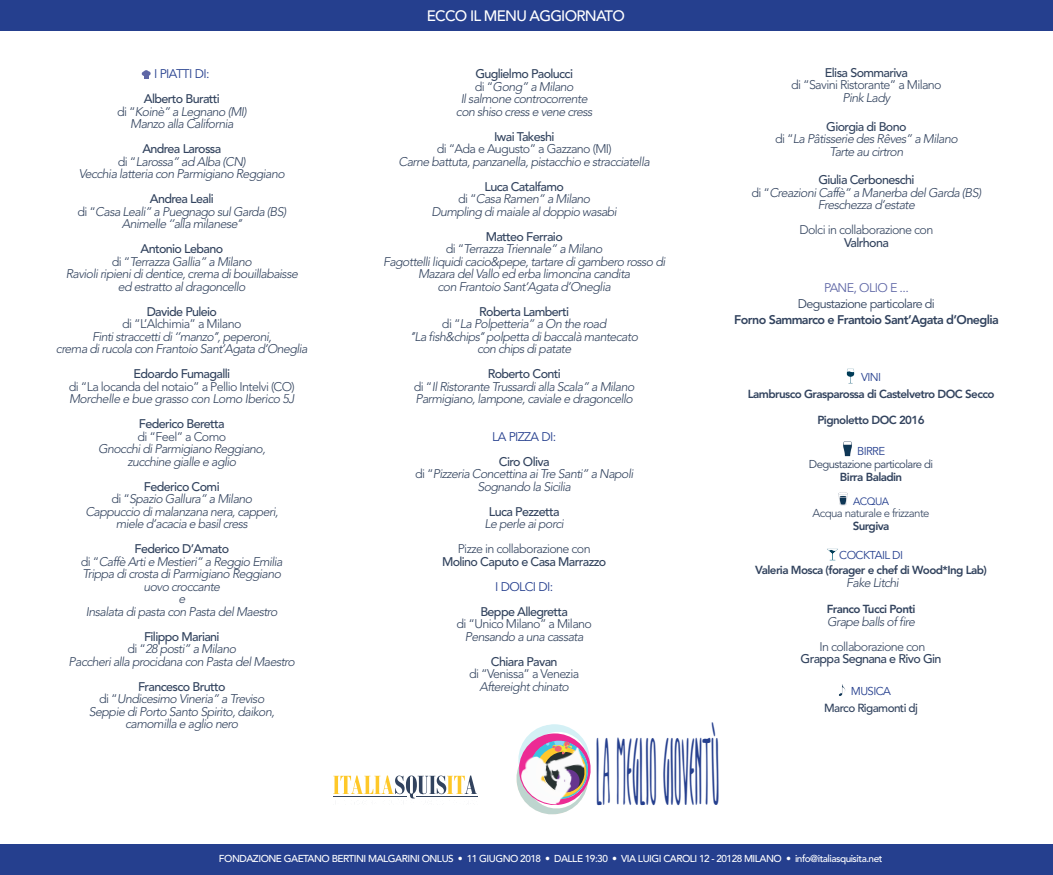
<style>
.page{position:relative;width:1053px;height:875px;background:#fff}
.page>*{position:absolute;margin:0;border:0;box-sizing:border-box;transform-origin:0 0}
.t1{font:106px "Orion";color:#253f8e;scale:.35 1}
.t2{font:500 15px "Avenir LT Std";letter-spacing:-.05em;color:#fff}
.t3{font:italic 300 12.5px/12.5px "Avenir LT Std";letter-spacing:-.05em;color:#32435e;text-align:center}
.t4{font:300 12.5px "Avenir LT Std";letter-spacing:-.05em;color:#32435e}
.t5{font:500 12.5px "Avenir LT Std";letter-spacing:-.05em;color:#32435e}
.t6{font:800 12.5px "Avenir LT Std";letter-spacing:-.05em;color:#32435e}
.t7{font:12.5px "Avenir LT Std";letter-spacing:-.05em;color:#253f8e}
.t8{font:12.5px "Avenir LT Std";letter-spacing:-.05em;color:#32435e}
.t9{font:12.5px "Avenir LT Std";color:#5f67a6}
.t10{font:500 11.75px "Avenir LT Std";letter-spacing:-.05em;color:#32435e}
.t11{font:800 11.62px "Avenir LT Std";letter-spacing:-.05em;color:#32435e}
.t12{font:11.38px "Avenir LT Std";letter-spacing:-.05em;color:#32435e}
.t13{font:11.38px "Avenir LT Std";letter-spacing:-.05em;color:#253f8e}
.t14{font:300 11.38px "Avenir LT Std";letter-spacing:-.05em;color:#32435e}
.t15{font:10.62px "Avenir LT Std";color:#253f8e}
.t16{font:500 10px "Avenir LT Std";letter-spacing:-.05em;color:#fff}
.s1{font-weight:500;font-style:normal}
.s2{font-style:normal}
</style>
<div class="page">
<svg style="left:142px;top:70px;width:9px;height:9px"></svg>
<img style="left:827px;top:548px;width:11px;height:13px">
<img style="left:843px;top:441px;width:9px;height:16px">
<img style="left:846px;top:368px;width:9px;height:16px">
<svg style="left:839px;top:685px;width:7px;height:11px"></svg>
<img style="left:838px;top:492px;width:10px;height:14px">
<div style="left:0;top:844px;width:1052px;height:31px;background:#253f8e"></div>
<svg style="left:333px;top:776px;width:144px;height:23px"></svg>
<hr style="left:333px;top:797px;width:74px;height:1px;background:#32435e">
<hr style="left:416px;top:797px;width:62px;height:1px;background:#32435e">
<div style="left:0;top:0;width:1052px;height:31px;background:#253f8e"></div>
<img style="left:516px;top:724px;width:75px;height:91px">
<p class="t7" style="left:154px;top:67px;width:57px">i piatti di:</p>
<p class="t3" style="left:117px;top:93px;width:131px"><span class="s1">Alberto Buratti<br></span><span class="s2">di “</span>Koinè” a Legnano (mi)<br>Manzo alla California</p>
<p class="t3" style="left:79px;top:143px;width:208px"><span class="s1">Andrea Larossa<br></span><span class="s2">di “</span>Larossa” ad Alba (CN)<br>Vecchia latteria con Parmigiano Reggiano</p>
<p class="t3" style="left:77px;top:193px;width:210px"><span class="s1">Andrea Leali<br></span><span class="s2">di “</span>Casa Leali” a Puegnago sul Garda (BS)<br>Animelle ‘’alla milanese’’</p>
<p class="t3" style="left:66px;top:243px;width:234px"><span class="s1">Antonio Lebano<br></span><span class="s2">di “</span>Terrazza Gallia” a Milano<br>Ravioli ripieni di dentice, crema di bouillabaisse ed estratto al dragoncello</p>
<p class="t5" style="left:147px;top:304px;width:72px">Davide Puleio</p>
<p class="t4" style="left:122px;top:317px;width:121px">di “L’Alchimia” a Milano</p>
<p class="t3" style="left:56px;top:330px;width:253px">Finti straccetti di ‘’manzo’’, peperoni,<br>crema di rucola con Frantoio Sant’Agata d’Oneglia</p>
<p class="t5" style="left:133px;top:367px;width:98px">Edoardo Fumagalli</p>
<p class="t4" style="left:69px;top:379px;width:227px">di “La locanda del notaio” a Pellio Intelvi (CO)</p>
<p class="t3" style="left:69px;top:393px;width:227px">Morchelle e bue grasso con Lomo Iberico 5J</p>
<p class="t5" style="left:139px;top:417px;width:87px">Federico Beretta</p>
<p class="t4" style="left:137px;top:429px;width:90px">di “Feel” a Como</p>
<p class="t3" style="left:98px;top:443px;width:169px">Gnocchi di Parmigiano Reggiano, zucchine gialle e aglio</p>
<p class="t3" style="left:85px;top:480px;width:194px"><span class="s1">Federico Comi<br></span><span class="s2">di “</span>Spazio Gallura” a Milano<br>Cappuccio di malanzana nera, capperi, miele d’acacia e basil cress</p>
<p class="t3" style="left:81px;top:543px;width:203px"><span class="s1">Federico D’Amato<br></span><span class="s2">di “</span>Caffè Arti e Mestieri” a Reggio Emilia<br>Trippa di crosta di Parmigiano Reggiano uovo croccante<br>e<br>Insalata di pasta con Pasta del Maestro</p>
<p class="t3" style="left:69px;top:630px;width:228px"><span class="s1">Filippo Mariani<br></span><span class="s2">di “</span>28 posti” a Milano<br>Paccheri alla procidana con Pasta del Maestro</p>
<p class="t3" style="left:89px;top:680px;width:187px"><span class="s1">Francesco Brutto<br></span><span class="s2">di “</span>Undicesimo Vineria” a Treviso<br>Seppie di Porto Santo Spirito, daikon, camomilla e aglio nero</p>
<p class="t2" style="left:427px;top:7px;width:199px">ECCO IL MENU AGGIORNATO</p>
<p class="t3" style="left:456px;top:68px;width:138px"><span class="s1">Guglielmo Paolucci<br></span><span class="s2">di “</span>Gong” a Milano<br>Il salmone controcorrente con shiso cress e vene cress</p>
<p class="t5" style="left:494px;top:129px;width:62px">Iwai Takeshi</p>
<p class="t4" style="left:436px;top:142px;width:176px">di “Ada e Augusto” a Gazzano (MI)</p>
<p class="t3" style="left:398px;top:155px;width:253px">Carne battuta, panzanella, pistacchio e stracciatella</p>
<p class="t3" style="left:431px;top:180px;width:187px"><span class="s1">Luca Catalfamo<br></span><span class="s2">di “</span>Casa Ramen” a Milano<br>Dumpling di maiale al doppio wasabi</p>
<p class="t3" style="left:383px;top:230px;width:284px"><span class="s1">Matteo Ferraio<br></span><span class="s2">di “</span>Terrazza Triennale” a Milano<br>Fagottelli liquidi cacio&amp;pepe, tartare di gambero rosso di Mazara del Vallo ed erba limoncina candita<br>con Frantoio Sant’Agata d’Oneglia</p>
<p class="t3" style="left:410px;top:305px;width:229px"><span class="s1">Roberta Lamberti<br></span><span class="s2">di “</span>La Polpetteria” a On the road<br>’’La fish&amp;chips’’ polpetta di baccalà mantecato con chips di patate</p>
<p class="t3" style="left:414px;top:368px;width:222px"><span class="s1">Roberto Conti<br></span><span class="s2">di “</span>Il Ristorante Trussardi alla Scala” a Milano<br>Parmigiano, lampone, caviale e dragoncello</p>
<p class="t7" style="left:492px;top:429px;width:65px">la pizza di:</p>
<p class="t3" style="left:415px;top:455px;width:220px"><span class="s1">Ciro Oliva<br></span><span class="s2">di “</span>Pizzeria Concettina ai Tre Santi” a Napoli<br>Sognando la Sicilia</p>
<p class="t5" style="left:489px;top:504px;width:72px">Luca Pezzetta</p>
<p class="t3" style="left:484px;top:518px;width:81px">Le perle ai porci</p>
<p class="t4" style="left:457px;top:542px;width:134px">Pizze in collaborazione con</p>
<p class="t5" style="left:442px;top:554px;width:166px">Molino Caputo e Casa Marrazzo</p>
<p class="t7" style="left:495px;top:579px;width:60px">I dolci DI :</p>
<p class="t5" style="left:480px;top:604px;width:89px">Beppe Allegretta</p>
<p class="t4" style="left:456px;top:617px;width:137px">di “Unico Milano” a Milano</p>
<p class="t3" style="left:465px;top:630px;width:120px">Pensando a una cassata</p>
<p class="t5" style="left:491px;top:654px;width:68px">Chiara Pavan</p>
<p class="t4" style="left:469px;top:667px;width:111px">di “Venissa” a Venezia</p>
<p class="t3" style="left:479px;top:680px;width:91px">Aftereight chinato</p>
<h1 class="t1" style="left:596px;top:715px;width:354px">LA MEGLIO GIOVENTù</h1>
<p class="t5" style="left:824px;top:65px;width:84px">Elisa Sommariva</p>
<p class="t4" style="left:791px;top:78px;width:152px">di “Savini Ristorante” a Milano</p>
<p class="t3" style="left:842px;top:92px;width:49px">Pink Lady</p>
<p class="t3" style="left:775px;top:120px;width:184px"><span class="s1">Giorgia di Bono<br></span><span class="s2">di “</span>La Pâtisserie des Rêves” a Milano<br>Tarte au cirtron</p>
<p class="t3" style="left:751px;top:174px;width:231px"><span class="s1">Giulia Cerboneschi<br></span><span class="s2">di “</span>Creazioni Caffè” a Manerba del Garda (bs)<br>Freschezza d’estate</p>
<p class="t4" style="left:799px;top:223px;width:135px">Dolci in collaborazione con</p>
<p class="t5" style="left:844px;top:235px;width:46px">Valrhona</p>
<p class="t9" style="left:824px;top:280px;width:86px">PANE, OLIO E ...</p>
<p class="t8" style="left:797px;top:297px;width:138px">Degustazione particolare di</p>
<p class="t6" style="left:734px;top:313px;width:266px">Forno Sammarco e Frantoio Sant’Agata d’Oneglia</p>
<p class="t13" style="left:861px;top:371px;width:19px">VINI</p>
<p class="t11" style="left:747px;top:387px;width:248px">Lambrusco Grasparossa di Castelvetro DOC Secco</p>
<p class="t11" style="left:817px;top:413px;width:109px">Pignoletto DOC 2016</p>
<p class="t13" style="left:857px;top:445px;width:28px">birre</p>
<p class="t12" style="left:808px;top:458px;width:126px">Degustazione particolare di</p>
<p class="t11" style="left:839px;top:470px;width:64px">Birra Baladin</p>
<p class="t15" style="left:853px;top:495px;width:38px">Acqua</p>
<p class="t14" style="left:812px;top:507px;width:119px">Acqua naturale e frizzante</p>
<p class="t11" style="left:852px;top:519px;width:38px">Surgiva</p>
<p class="t13" style="left:839px;top:549px;width:65px">COCKTAI L di</p>
<p class="t11" style="left:755px;top:564px;width:233px">Valeria Mosca (forager e chef di Wood*Ing Lab)</p>
<p class="t3" style="left:846px;top:577px;width:55px">Fake Litchi</p>
<p class="t11" style="left:826px;top:602px;width:90px">Franco Tucci Ponti</p>
<p class="t3" style="left:827px;top:615px;width:90px">Grape balls of fire</p>
<p class="t4" style="left:819px;top:639px;width:107px">In collaborazione con</p>
<p class="t5" style="left:800px;top:652px;width:142px">Grappa Segnana e Rivo Gin</p>
<p class="t13" style="left:850px;top:684px;width:30px">MUSICA</p>
<p class="t10" style="left:824px;top:701px;width:95px">Marco Rigamonti dj</p>
<p class="t16" style="left:219px;top:853px;width:665px">FONDAZIONE GAETANO BERTINI MALGARINI ONLUS • 11 gi ug no 2018 • DALLE 19:30 • VIA LUIGI CAROLI 12 - 20128 MILANO • info@italiasquisita.net</p>
</div>
